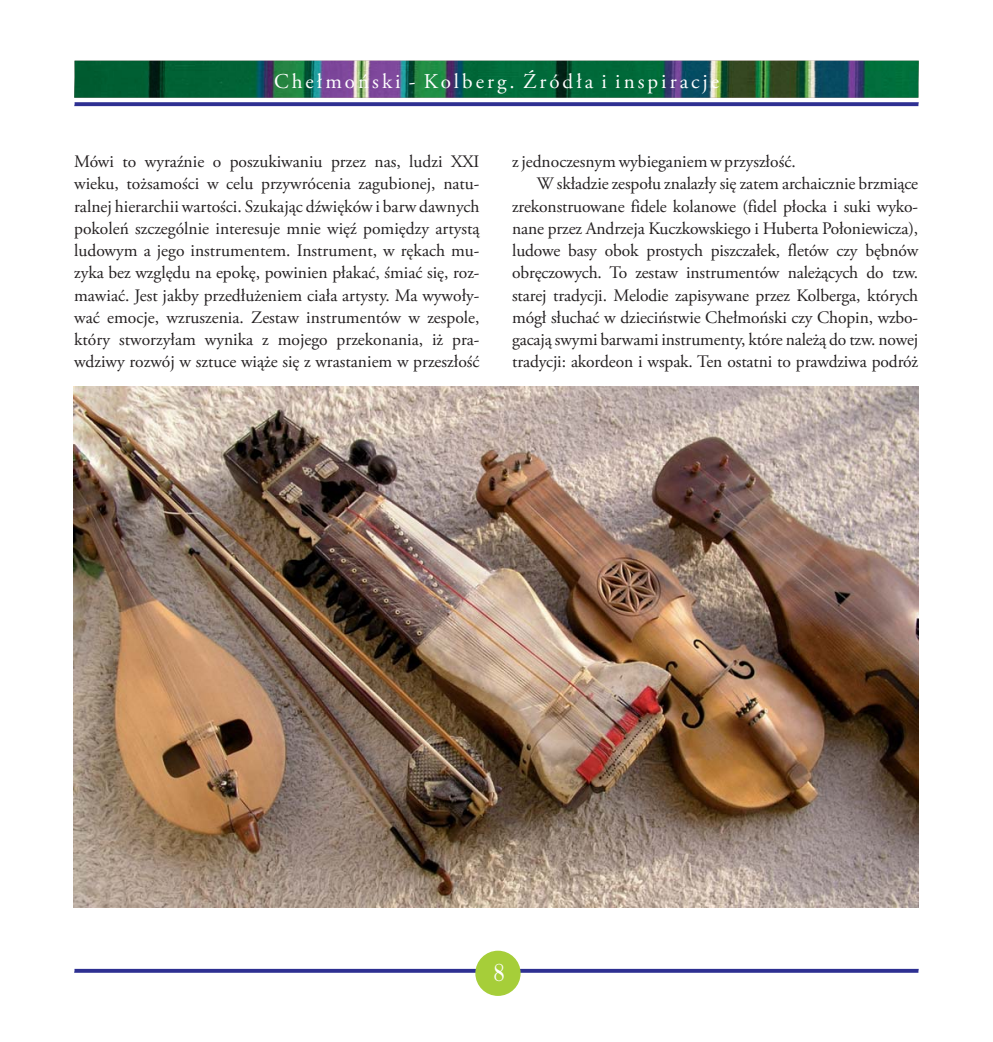
<style>
.page{position:relative;width:993px;height:1042px;background:#fff}
.page>*{position:absolute;margin:0;border:0;box-sizing:border-box;transform-origin:0 0}
.t1{font:24.5px "Century 725 Cn EU Normal";color:#fff}
.t2{font:21px "Adobe Garamond Pro";letter-spacing:.145em;color:#fff}
.t3{font:17.5px/22.2px "Adobe Garamond Pro";letter-spacing:-.005em;color:#231f20;text-align:justify}
</style>
<div class="page">
<svg style="left:74px;top:969px;width:844px;height:4px;background:#383a97"></svg>
<div style="left:475px;top:950px;width:45px;height:46px;background:#a6ce39;border-radius:50%"></div>
<img style="left:74px;top:386px;width:844px;height:522px">
<img style="left:74px;top:61px;width:844px;height:45px">
<p class="t2" style="left:274px;top:73px;width:446px">Chełmoński - Kolberg. Źródła i inspiracje</p>
<p class="t3" style="left:74px;top:152px;width:407px">Mówi to wyraźnie o poszukiwaniu przez nas, ludzi XXI wieku, tożsamości w celu przywrócenia zagubionej, natu&shy;ralnej hierarchii wartości. Szukając dźwięków i barw dawnych pokoleń szczególnie interesuje mnie więź pomiędzy artystą ludowym a jego instrumentem. Instrument, w rękach mu&shy;zyka bez względu na epokę, powinien płakać, śmiać się, roz&shy;mawiać. Jest jakby przedłużeniem ciała artysty. Ma wywoły&shy;wać emocje, wzruszenia. Zestaw instrumentów w zespole, który stworzyłam wynika z mojego przekonania, iż pra&shy;wdziwy rozwój w sztuce wiąże się z wrastaniem w przeszłość</p>
<p class="t3" style="left:512px;top:152px;width:285px">z jednoczesnym wybieganiem w przyszłość.</p>
<p class="t3" style="left:536px;top:174px;width:382px">W składzie zespołu znalazły się zatem archaicznie brzmiące</p>
<p class="t3" style="left:512px;top:197px;width:407px">zrekonstruowane fidele kolanowe (fidel płocka i suki wyko-</p>
<p class="t3" style="left:512px;top:219px;width:407px">nane przez Andrzeja Kuczkowskiego i Huberta Połoniewicza),</p>
<p class="t3" style="left:512px;top:241px;width:407px">ludowe basy obok prostych piszczałek, fletów czy bębnów</p>
<p class="t3" style="left:512px;top:263px;width:407px">obręczowych. To zestaw instrumentów należących do tzw.</p>
<p class="t3" style="left:512px;top:286px;width:407px">starej tradycji. Melodie zapisywane przez Kolberga, których</p>
<p class="t3" style="left:512px;top:308px;width:407px">mógł słuchać w dzieciństwie Chełmoński czy Chopin, wzbo-</p>
<p class="t3" style="left:512px;top:330px;width:407px">gacają swymi barwami instrumenty, które należą do tzw. nowej</p>
<p class="t3" style="left:512px;top:352px;width:407px">tradycji: akordeon i wspak. Ten ostatni to prawdziwa podróż</p>
<h1 class="t1" style="left:494px;top:958px;width:12px">8</h1>
</div>
